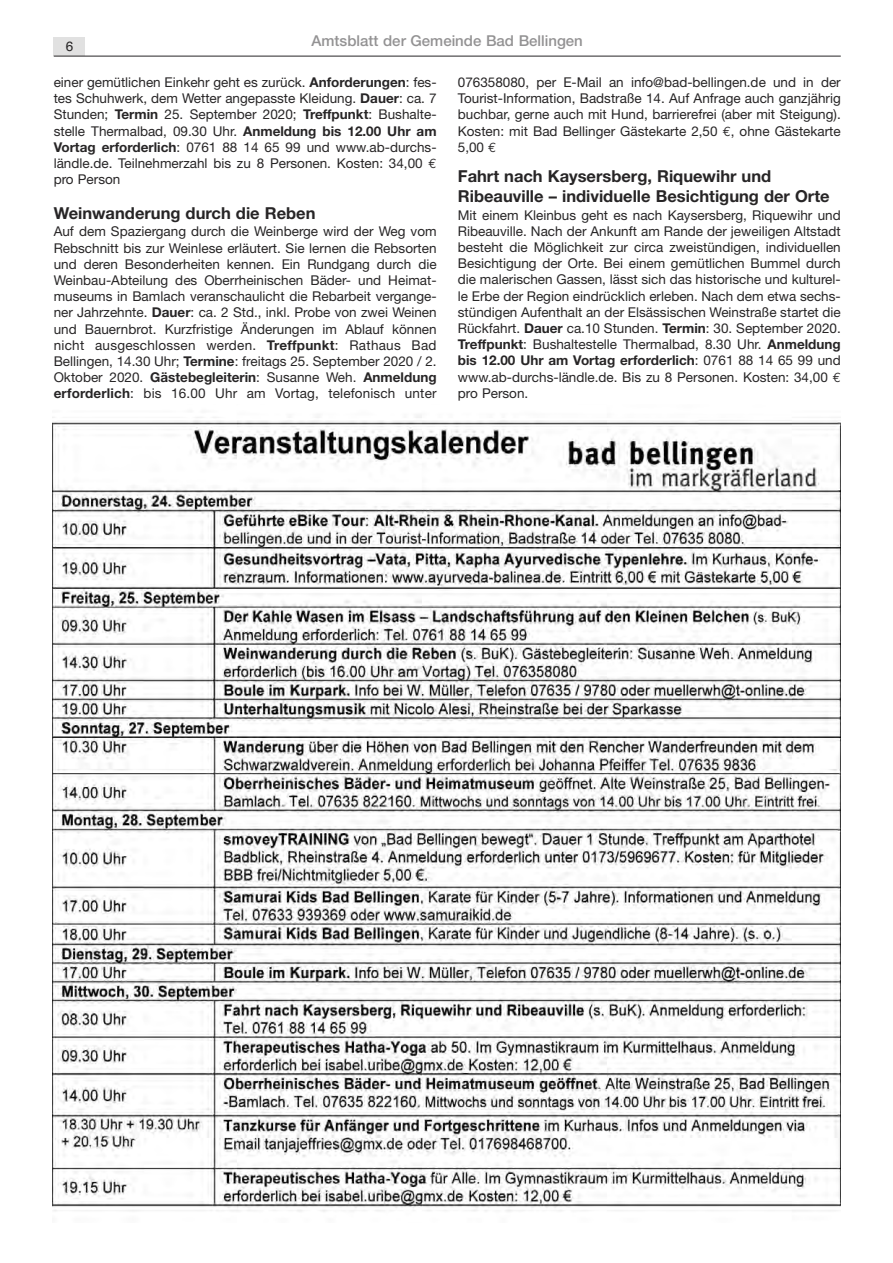
<style>
.page{position:relative;width:893px;height:1263px;background:#fff}
.page>*{position:absolute;margin:0;border:0;box-sizing:border-box;transform-origin:0 0}
.t1{font:700 16.5px/19.8px "Helvetica Neue";color:#272526}
.t2{font:500 15px "Helvetica Neue";color:#939293}
.t3{font:13.5px/16.2px "Helvetica Neue";color:#272526;text-align:justify}
.t4{font:13.5px "Helvetica";color:#272526}
.s1{font-weight:700}
.s2{font-family:"Euro Mono"}
</style>
<div class="page">
<div style="left:54px;top:38px;width:31px;height:18px;background:#e1e1e1"></div>
<hr style="left:54px;top:56px;width:786px;height:1px;background:#272526">
<img style="left:53px;top:415px;width:787px;height:797px">
<p class="t2" style="left:311px;top:35px;width:273px">Amtsblatt der Gemeinde Bad Bellingen</p>
<p class="t4" style="left:66px;top:38px;width:9px">6</p>
<p class="t3" style="left:54px;top:75px;width:384px">einer gemütlichen Einkehr geht es zurück. <span class="s1">Anforderungen</span>: fes&shy;tes Schuhwerk, dem Wetter angepasste Kleidung. <span class="s1">Dauer</span>: ca. 7<br>Stunden; <span class="s1">Termin</span> 25. September 2020; <span class="s1">Treffpunkt</span>: Bushalte&shy;stelle Thermalbad, 09.30 Uhr. <span class="s1">Anmeldung bis 12.00 Uhr am Vortag erforderlich</span>: 0761 88 14 65 99 und www.ab-durchs&shy;ländle.de. Teilnehmerzahl bis zu 8 Personen. Kosten: 34,00 <span class="s2">€ </span>pro Person</p>
<p class="t1" style="left:54px;top:205px;width:263px">Weinwanderung durch die Reben</p>
<p class="t3" style="left:54px;top:225px;width:384px">Auf dem Spaziergang durch die Weinberge wird der Weg vom Rebschnitt bis zur Weinlese erläutert. Sie lernen die Rebsorten und deren Besonderheiten kennen. Ein Rundgang durch die Weinbau-Abteilung des Oberrheinischen Bäder- und Heimat&shy;museums in Bamlach veranschaulicht die Rebarbeit vergange&shy;ner Jahrzehnte. <span class="s1">Dauer</span>: ca. 2 Std., inkl. Probe von zwei Weinen und Bauernbrot. Kurzfristige Änderungen im Ablauf können nicht ausgeschlossen werden. <span class="s1">Treffpunkt</span>: Rathaus Bad Bellingen, 14.30 Uhr; <span class="s1">Termine</span>: freitags 25. September 2020 / 2.<br>Oktober 2020. <span class="s1">Gästebegleiterin</span>: Susanne Weh. <span class="s1">Anmeldung erforderlich</span>: bis 16.00 Uhr am Vortag, telefonisch unter</p>
<p class="t3" style="left:458px;top:75px;width:384px">076358080, per E-Mail an info@bad-bellingen.de und in der Tourist-Information, Badstraße 14. Auf Anfrage auch ganzjährig buchbar, gerne auch mit Hund, barrierefrei (aber mit Steigung).<br>Kosten: mit Bad Bellinger Gästekarte 2,50 <span class="s2">€</span>, ohne Gästekarte 5,00 <span class="s2">€</span></p>
<p class="t1" style="left:458px;top:168px;width:373px">Fahrt nach Kaysersberg, Riquewihr und<br>Ribeauville – individuelle Besichtigung der Orte</p>
<p class="t3" style="left:458px;top:208px;width:384px">Mit einem Kleinbus geht es nach Kaysersberg, Riquewihr und Ribeauville. Nach der Ankunft am Rande der jeweiligen Altstadt besteht die Möglichkeit zur circa zweistündigen, individuellen Besichtigung der Orte. Bei einem gemütlichen Bummel durch die malerischen Gassen, lässt sich das historische und kulturel&shy;le Erbe der Region eindrücklich erleben. Nach dem etwa sechs&shy;stündigen Aufenthalt an der Elsässischen Weinstraße startet die Rückfahrt. <span class="s1">Dauer</span> ca.10 Stunden. <span class="s1">Termin</span>: 30. September 2020.<br><span class="s1">Treffpunkt</span>: Bushaltestelle Thermalbad, 8.30 Uhr. <span class="s1">Anmeldung bis 12.00 Uhr am Vortag erforderlich</span>: 0761 88 14 65 99 und www.ab-durchs-ländle.de. Bis zu 8 Personen. Kosten: 34,00 <span class="s2">€ </span>pro Person.</p>
</div>
